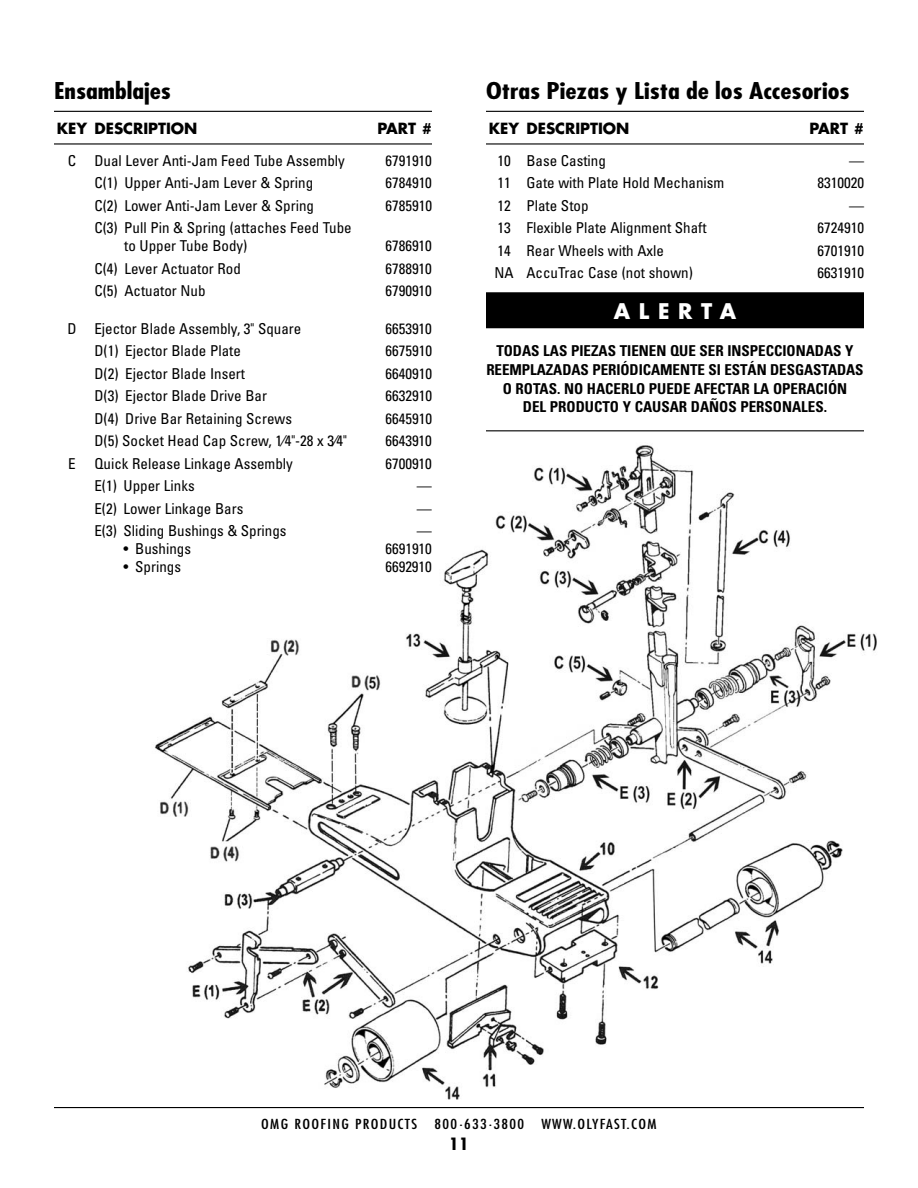
<style>
.page{position:relative;width:918px;height:1188px;background:#fff}
.page>*{position:absolute;margin:0;border:0;box-sizing:border-box;transform-origin:0 0}
.t1{font:700 condensed 22.5px "Futura";color:#000;scale:1.2 1}
.t2{font:700 21px "Futura";letter-spacing:.41em;color:#fff}
.t3{font:700 condensed 16.5px "Futura";color:#000;scale:1.2 1}
.t4{font:condensed 15px/18px "Univers";color:#000}
.t5{font:700 condensed 15px/18.8px "Univers";color:#000;text-align:center}
.t6{font:700 15px "Futura";color:#000}
.t7{font:condensed 13.5px "Futura";letter-spacing:.08em;color:#000;scale:1.2 1}
</style>
<div class="page">
<img style="left:111px;top:431px;width:766px;height:678px">
<hr style="left:54px;top:1107px;width:810px;height:1px;background:#000">
<hr style="left:54px;top:111px;width:378px;height:1px;background:#000">
<hr style="left:54px;top:143px;width:378px;height:2px;background:#000">
<hr style="left:486px;top:111px;width:378px;height:1px;background:#000">
<hr style="left:486px;top:143px;width:378px;height:2px;background:#000">
<div style="left:486px;top:292px;width:378px;height:36px;background:#000"></div>
<hr style="left:486px;top:430px;width:378px;height:1px;background:#000">
<h1 class="t1" style="left:54px;top:81px;width:99px">Ensamblajes</h1>
<p class="t6" style="left:57px;top:122px;width:142px">KEY DESCRIPTION</p>
<p class="t6" style="left:377px;top:122px;width:56px">PART #</p>
<p class="t4" style="left:68px;top:153px;width:279px">C Dual Lever Anti-Jam Feed Tube Assembly</p>
<p class="t4" style="left:385px;top:153px;width:48px">6791910</p>
<p class="t4" style="left:94px;top:175px;width:220px">C(1) Upper Anti-Jam Lever &amp; Spring</p>
<p class="t4" style="left:385px;top:175px;width:48px">6784910</p>
<p class="t4" style="left:94px;top:198px;width:221px">C(2) Lower Anti-Jam Lever &amp; Spring</p>
<p class="t4" style="left:385px;top:198px;width:48px">6785910</p>
<p class="t4" style="left:124px;top:220px;width:229px;text-indent:-30px">C(3) Pull Pin &amp; Spring (attaches Feed Tube to Upper Tube Body)</p>
<p class="t4" style="left:385px;top:238px;width:48px">6786910</p>
<p class="t4" style="left:94px;top:261px;width:148px">C(4) Lever Actuator Rod</p>
<p class="t4" style="left:385px;top:261px;width:48px">6788910</p>
<p class="t4" style="left:94px;top:283px;width:113px">C(5) Actuator Nub</p>
<p class="t4" style="left:385px;top:283px;width:48px">6790910</p>
<p class="t4" style="left:67px;top:321px;width:235px">D Ejector Blade Assembly, 3" Square</p>
<p class="t4" style="left:385px;top:321px;width:48px">6653910</p>
<p class="t4" style="left:94px;top:343px;width:148px">D(1) Ejector Blade Plate</p>
<p class="t4" style="left:385px;top:343px;width:48px">6675910</p>
<p class="t4" style="left:94px;top:366px;width:152px">D(2) Ejector Blade Insert</p>
<p class="t4" style="left:385px;top:366px;width:48px">6640910</p>
<p class="t4" style="left:94px;top:388px;width:174px">D(3) Ejector Blade Drive Bar</p>
<p class="t4" style="left:385px;top:388px;width:48px">6632910</p>
<p class="t4" style="left:94px;top:411px;width:199px">D(4) Drive Bar Retaining Screws</p>
<p class="t4" style="left:385px;top:411px;width:48px">6645910</p>
<p class="t4" style="left:94px;top:433px;width:254px">D(5) Socket Head Cap Screw, 1⁄4"-28 x 3⁄4"</p>
<p class="t4" style="left:385px;top:433px;width:48px">6643910</p>
<p class="t4" style="left:68px;top:456px;width:226px">E Quick Release Linkage Assembly</p>
<p class="t4" style="left:385px;top:456px;width:48px">6700910</p>
<p class="t4" style="left:94px;top:478px;width:102px">E(1) Upper Links</p>
<p class="t4" style="left:417px;top:478px;width:16px">—</p>
<p class="t4" style="left:94px;top:501px;width:150px">E(2) Lower Linkage Bars</p>
<p class="t4" style="left:417px;top:501px;width:16px">—</p>
<p class="t4" style="left:94px;top:523px;width:194px">E(3) Sliding Bushings &amp; Springs</p>
<p class="t4" style="left:417px;top:523px;width:16px">—</p>
<p class="t4" style="left:124px;top:541px;width:69px">• Bushings</p>
<p class="t4" style="left:385px;top:541px;width:48px">6691910</p>
<p class="t4" style="left:124px;top:559px;width:59px">• Springs</p>
<p class="t4" style="left:385px;top:559px;width:48px">6692910</p>
<h1 class="t1" style="left:486px;top:81px;width:304px">Otras Piezas y Lista de los Accesorios</h1>
<p class="t6" style="left:489px;top:122px;width:142px">KEY DESCRIPTION</p>
<p class="t6" style="left:809px;top:122px;width:56px">PART #</p>
<p class="t4" style="left:497px;top:153px;width:110px">10 Base Casting</p>
<p class="t4" style="left:849px;top:153px;width:16px">—</p>
<p class="t4" style="left:497px;top:175px;width:229px">11 Gate with Plate Hold Mechanism</p>
<p class="t4" style="left:817px;top:175px;width:48px">8310020</p>
<p class="t4" style="left:497px;top:198px;width:93px">12 Plate Stop</p>
<p class="t4" style="left:849px;top:198px;width:16px">—</p>
<p class="t4" style="left:497px;top:220px;width:211px">13 Flexible Plate Alignment Shaft</p>
<p class="t4" style="left:817px;top:220px;width:48px">6724910</p>
<p class="t4" style="left:497px;top:243px;width:168px">14 Rear Wheels with Axle</p>
<p class="t4" style="left:817px;top:243px;width:48px">6701910</p>
<p class="t4" style="left:494px;top:265px;width:200px">NA AccuTrac Case (not shown)</p>
<p class="t4" style="left:817px;top:265px;width:48px">6631910</p>
<h2 class="t2" style="left:614px;top:302px;width:124px">ALERTA</h2>
<p class="t5" style="left:486px;top:343px;width:379px">TODAS LAS PIEZAS TIENEN QUE SER INSPECCIONADAS Y REEMPLAZADAS PERIÓDICAMENTE SI ESTÁN DESGASTADAS O ROTAS. NO HACERLO PUEDE AFECTAR LA OPERACIÓN<br>DEL PRODUCTO Y CAUSAR DAÑOS PERSONALES.</p>
<p class="t7" style="left:261px;top:1118px;width:131px">OMG ROOFING PRODUCTS</p>
<p class="t7" style="left:435px;top:1118px;width:76px">800.633.3800</p>
<p class="t7" style="left:541px;top:1118px;width:98px">WWW.OLYFAST.COM</p>
<p class="t3" style="left:449px;top:1137px;width:18px">11</p>
</div>
